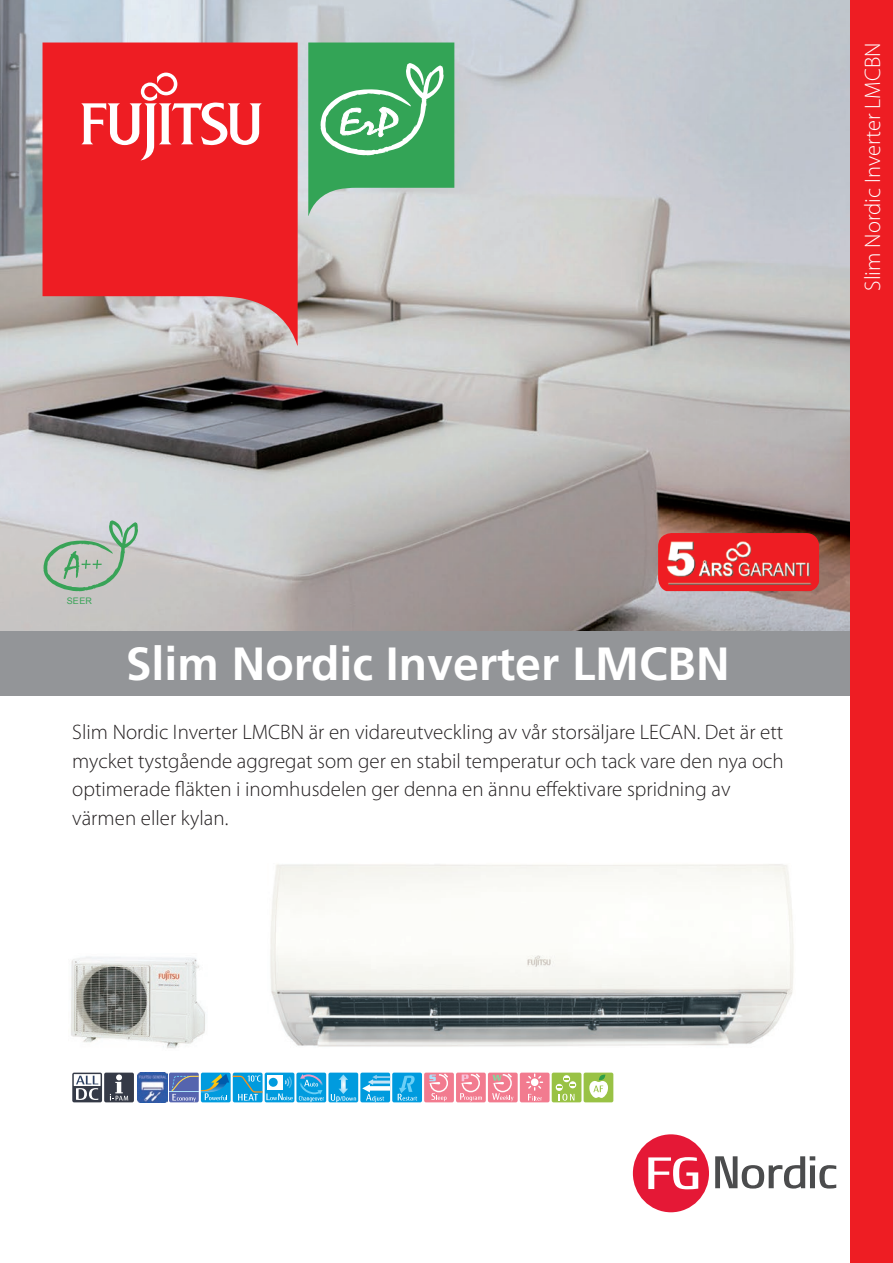
<style>
.page{position:relative;width:893px;height:1263px;background:#fff}
.page>*{position:absolute;margin:0;border:0;box-sizing:border-box;transform-origin:0 0}
.t1{font:700 46.5px "Frutiger";color:#fff}
.t2{font:300 22.5px "Myriad Pro";color:#fff}
.t3{font:300 21px/28.5px "Myriad Pro";color:#231f20}
.t4{font:9px "Arial";color:#38a357}
</style>
<div class="page">
<img style="left:0;top:0;width:850px;height:631px">
<svg style="left:633px;top:1134px;width:76px;height:78px"></svg>
<svg style="left:715px;top:1156px;width:121px;height:32px"></svg>
<svg style="left:43px;top:43px;width:255px;height:302px;background:#e63b40"></svg>
<svg style="left:81px;top:73px;width:181px;height:87px"></svg>
<div style="left:0;top:631px;width:893px;height:65px;background:#939598"></div>
<div style="left:850px;top:0;width:43px;height:1263px;background:#ee1d23"></div>
<svg style="left:308px;top:43px;width:146px;height:173px;background:#5eb479"></svg>
<img style="left:71px;top:956px;width:134px;height:93px">
<svg style="left:43px;top:519px;width:95px;height:73px;background:#b2c3b6"></svg>
<img style="left:658px;top:533px;width:161px;height:58px">
<img style="left:270px;top:864px;width:524px;height:183px">
<div style="left:584px;top:1072px;width:29px;height:30px;background:#99c245;border-radius:2px"></div>
<svg style="left:589px;top:1074px;width:19px;height:24px"></svg>
<div style="left:552px;top:1072px;width:29px;height:30px;background:#99c245;border-radius:2px"></div>
<svg style="left:559px;top:1094px;width:15px;height:6px"></svg>
<div style="left:563px;top:1075px;width:7px;height:7px;background:#fff;border-radius:50%"></div>
<div style="left:556px;top:1084px;width:7px;height:7px;background:#fff;border-radius:50%"></div>
<svg style="left:557px;top:1078px;width:18px;height:10px"></svg>
<div style="left:520px;top:1072px;width:30px;height:30px;background:#f27b8f;border-radius:2px"></div>
<svg style="left:526px;top:1073px;width:17px;height:27px"></svg>
<div style="left:424px;top:1072px;width:30px;height:30px;background:#f27b8f;border-radius:2px"></div>
<svg style="left:429px;top:1073px;width:19px;height:28px"></svg>
<div style="left:456px;top:1072px;width:30px;height:30px;background:#f27b8f;border-radius:2px"></div>
<svg style="left:460px;top:1073px;width:22px;height:28px"></svg>
<div style="left:488px;top:1072px;width:30px;height:30px;background:#f27b8f;border-radius:2px"></div>
<svg style="left:492px;top:1073px;width:21px;height:28px"></svg>
<div style="left:360px;top:1072px;width:30px;height:30px;background:#009bde;border-radius:2px"></div>
<svg style="left:362px;top:1075px;width:28px;height:27px"></svg>
<div style="left:392px;top:1072px;width:30px;height:30px;background:#009bde;border-radius:2px"></div>
<svg style="left:398px;top:1075px;width:19px;height:25px"></svg>
<div style="left:169px;top:1072px;width:30px;height:30px;background:#5564ae;border-radius:2px"></div>
<hr style="left:169px;top:1091px;width:30px;height:1px;background:#aae0f9">
<div style="left:296px;top:1072px;width:30px;height:30px;background:#009bde;border-radius:2px"></div>
<svg style="left:299px;top:1096px;width:25px;height:6px"></svg>
<img style="left:300px;top:1074px;width:22px;height:8px">
<img style="left:299px;top:1082px;width:24px;height:12px">
<div style="left:328px;top:1072px;width:30px;height:30px;background:#009bde;border-radius:2px"></div>
<svg style="left:331px;top:1074px;width:25px;height:28px"></svg>
<div style="left:265px;top:1072px;width:29px;height:30px;background:#009bde;border-radius:2px"></div>
<div style="left:233px;top:1072px;width:30px;height:30px;background:#009bde;border-radius:2px"></div>
<div style="left:201px;top:1072px;width:30px;height:30px;background:#009bde;border-radius:2px"></div>
<svg style="left:171px;top:1074px;width:122px;height:28px"></svg>
<div style="left:104px;top:1072px;width:30px;height:30px;background:#353a47;border-radius:2px"></div>
<svg style="left:110px;top:1074px;width:18px;height:26px"></svg>
<div style="left:72px;top:1072px;width:30px;height:30px;background:#353a47;border-radius:2px"></div>
<svg style="left:74px;top:1074px;width:27px;height:12px"></svg>
<svg style="left:76px;top:1076px;width:22px;height:24px"></svg>
<img style="left:137px;top:1072px;width:30px;height:30px">
<p class="t2" style="left:859px;top:291px;width:250px;rotate:-90deg">Slim Nordic Inverter LMCBN</p>
<p class="t4" style="left:67px;top:595px;width:26px">SEER</p>
<h1 class="t1" style="left:126px;top:636px;width:605px">Slim Nordic Inverter LMCBN</h1>
<p class="t3" style="left:72px;top:718px;width:713px">Slim Nordic Inverter LMCBN är en vidareutveckling av vår storsäljare LECAN. Det är ett mycket tystgående aggregat som ger en stabil temperatur och tack vare den nya och optimerade fläkten i inomhusdelen ger denna en ännu effektivare spridning av värmen eller kylan.</p>
</div>
